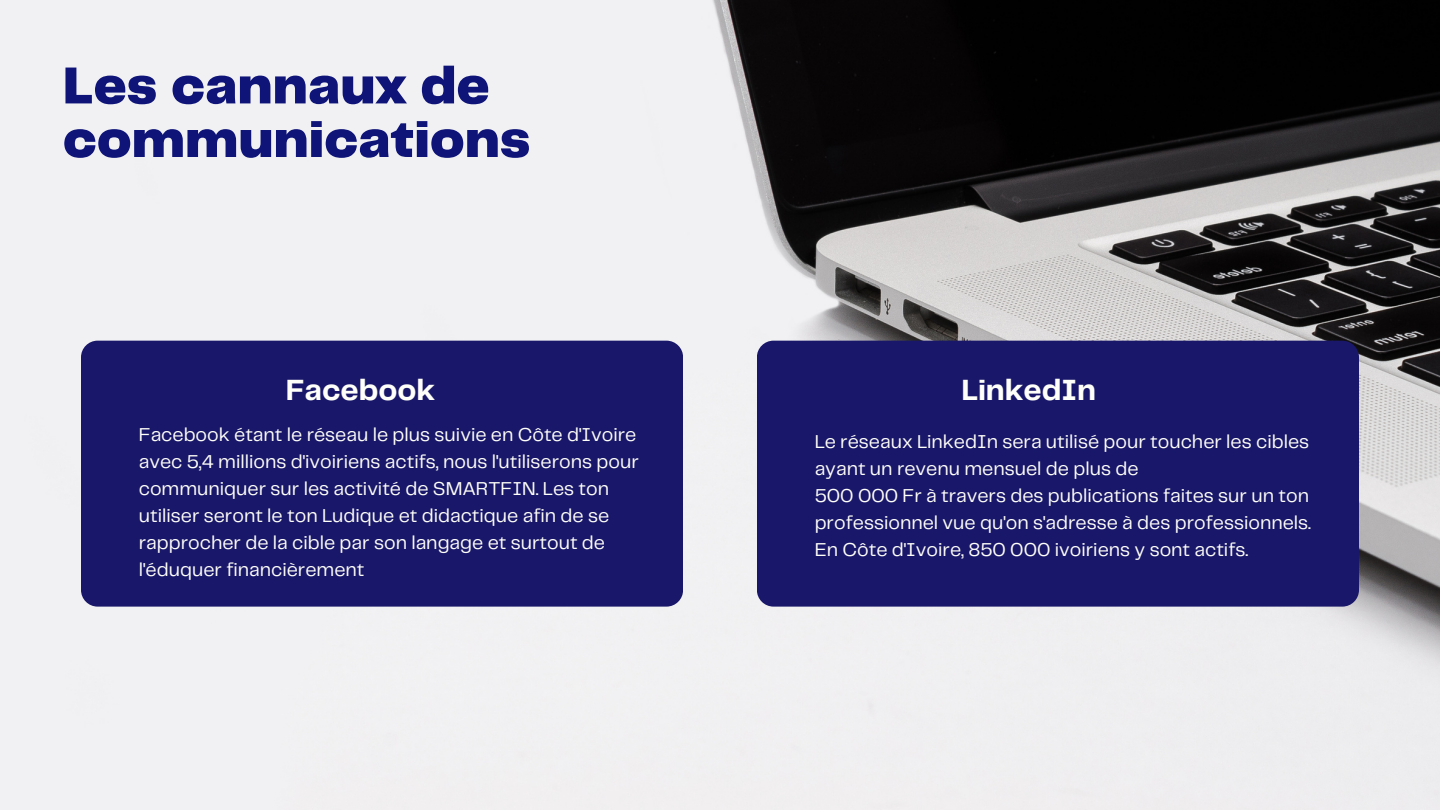
<style>
.page{position:relative;width:1440px;height:810px;background:#fff}
.page>*{position:absolute;margin:0;border:0;box-sizing:border-box;transform-origin:0 0}
.t1{font:900 54px/53.6px "Telegraf";color:#0f1478}
.t2{font:700 30.4px "Telegraf";color:#fffff9}
.t3{font:19.4px/27px "Telegraf";color:#fffff9}
</style>
<div class="page">
<img style="left:0;top:0;width:1440px;height:810px">
<div style="left:81px;top:341px;width:602px;height:266px;background:#191769;border-radius:17px"></div>
<div style="left:757px;top:341px;width:602px;height:266px;background:#191769;border-radius:17px"></div>
<h1 class="t1" style="left:63px;top:62px;width:469px">Les cannaux de communications</h1>
<h2 class="t2" style="left:286px;top:377px;width:151px">Facebook</h2>
<h2 class="t2" style="left:962px;top:377px;width:136px">LinkedIn</h2>
<p class="t3" style="left:139px;top:422px;width:502px">Facebook étant le réseau le plus suivie en Côte d'Ivoire avec 5,4 millions d'ivoiriens actifs, nous l'utiliserons pour communiquer sur les activité de SMARTFIN. Les ton utiliser seront le ton Ludique et didactique afin de se rapprocher de la cible par son langage et surtout de l'éduquer financièrement</p>
<p class="t3" style="left:815px;top:429px;width:498px">Le réseaux LinkedIn sera utilisé pour toucher les cibles ayant un revenu mensuel de plus de<br>500 000 Fr à travers des publications faites sur un ton professionnel vue qu'on s'adresse à des professionnels.<br>En Côte d'Ivoire, 850 000 ivoiriens y sont actifs.</p>
</div>
